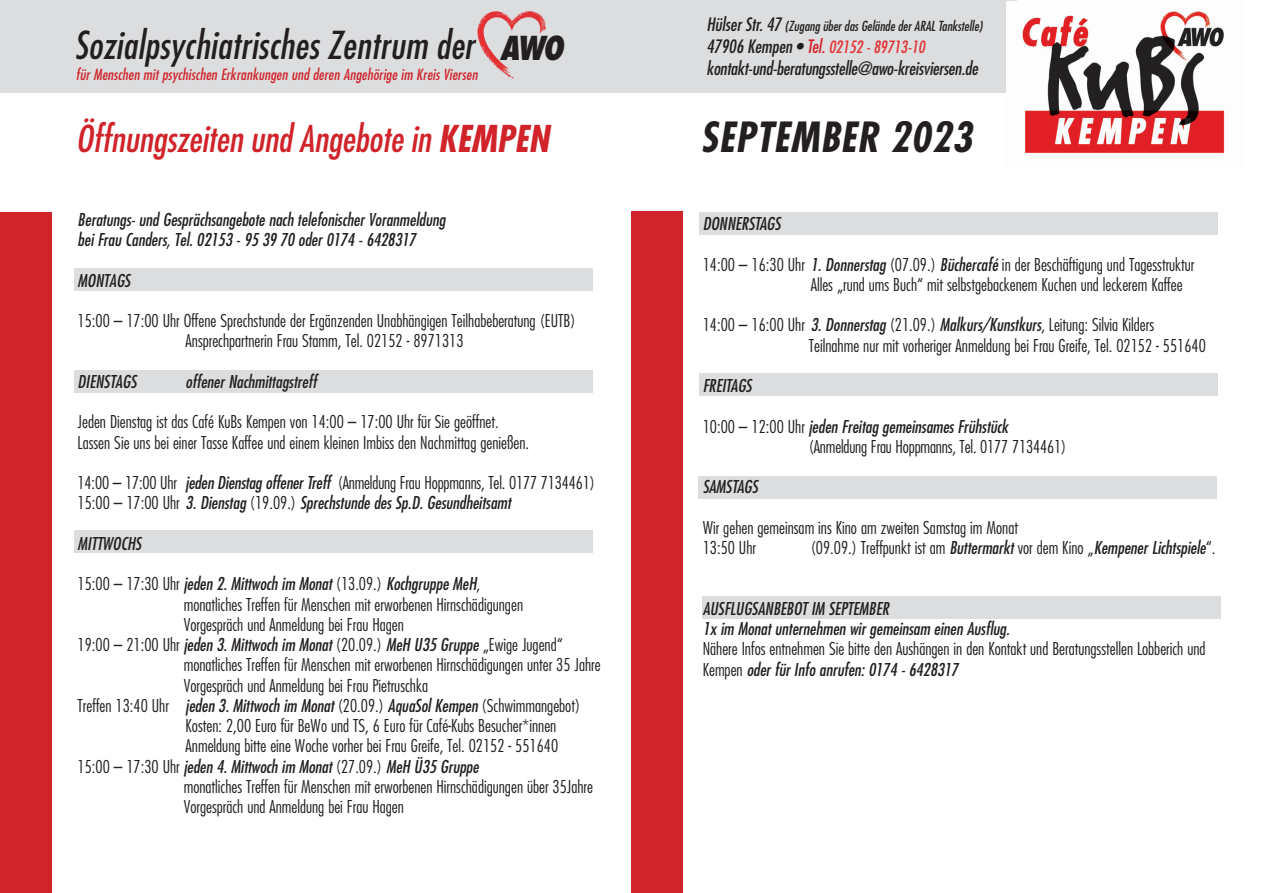
<style>
.page{position:relative;width:1263px;height:893px;background:#fff}
.page>*{position:absolute;margin:0;border:0;box-sizing:border-box;transform-origin:0 0}
.t1{font:italic 700 condensed 40.5px "Futura Std";letter-spacing:.02em;color:#231f20}
.t2{font:italic condensed 37.5px "Futura Std";letter-spacing:.01em;color:#231f20}
.t3{font:italic condensed 36px "Futura Std";color:#d1232a}
.t4{font:italic condensed 18px "Futura Std";letter-spacing:-.01em;color:#231f20}
.t5{font:300 condensed 17.25px/20.2px "Futura Std";color:#231f20}
.t6{font:italic condensed 17.25px/20.2px "Futura Std";color:#231f20}
.t7{font:italic condensed 16.5px "Futura Std";color:#e23233}
.t8{font:italic condensed 15px "Futura Std";letter-spacing:.01em;color:#d1232a}
.t9{font:italic condensed 13.5px "Futura Std";color:#231f20}
.s1{font-weight:800;font-size:32.1px}
.s2{font-weight:700}
.s3{font-weight:400;font-style:italic}
.s4{font-weight:300;font-style:normal}
.s5{font-size:18px}
.s6{font-size:18px;color:#231f20}
.s7{font-size:18px;color:#d1232a}
</style>
<div class="page">
<div style="left:0;top:0;width:1017px;height:93px;background:#dcdddf"></div>
<img style="left:1006px;top:2px;width:219px;height:153px">
<img style="left:515px;top:11px;width:14px;height:7px">
<div style="left:74px;top:268px;width:519px;height:22px;background:#dcdddf"></div>
<div style="left:699px;top:212px;width:519px;height:22px;background:#dcdddf"></div>
<div style="left:631px;top:212px;width:52px;height:681px;background:#d1232a"></div>
<div style="left:0;top:213px;width:51px;height:680px;background:#d1232a"></div>
<div style="left:74px;top:531px;width:519px;height:22px;background:#dcdddf"></div>
<div style="left:74px;top:370px;width:519px;height:22px;background:#dcdddf"></div>
<div style="left:699px;top:374px;width:519px;height:22px;background:#dcdddf"></div>
<div style="left:698px;top:476px;width:519px;height:22px;background:#dcdddf"></div>
<div style="left:702px;top:597px;width:518px;height:22px;background:#dcdddf"></div>
<h2 class="t2" style="left:75px;top:23px;width:490px">Sozialpsychiatrisches Zentrum der <span class="s1">AWO</span></h2>
<p class="t8" style="left:76px;top:65px;width:403px">für Menschen mit psychischen Erkrankungen und deren Angehörige im Kreis Viersen</p>
<h3 class="t3" style="left:76px;top:117px;width:475px">Öffnungszeiten und Angebote in <span class="s2">KEMPEN</span></h3>
<p class="t6" style="left:78px;top:210px;width:369px">Beratungs- und Gesprächsangebote nach telefonischer Voranmeldung bei Frau Canders, Tel. 02153 - 95 39 70 oder 0174 - 6428317</p>
<p class="t6" style="left:78px;top:271px;width:54px">MONTAGS</p>
<p class="t5" style="left:78px;top:311px;width:499px;text-align:center">15:00 – 17:00 Uhr Offene Sprechstunde der Ergänzenden Unabhängigen Teilhabeberatung (EUTB)<br>Ansprechpartnerin Frau Stamm, Tel. 02152 - 8971313</p>
<p class="t6" style="left:78px;top:372px;width:60px">DIENSTAGS</p>
<p class="t6" style="left:186px;top:372px;width:133px">offener Nachmittagstreff</p>
<p class="t5" style="left:78px;top:412px;width:453px">Jeden Dienstag ist das Café KuBs Kempen von 14:00 – 17:00 Uhr für Sie geöffnet.<br>Lassen Sie uns bei einer Tasse Kaffee und einem kleinen Imbiss den Nachmittag genießen.</p>
<p class="t5" style="left:78px;top:473px;width:519px">14:00 – 17:00 Uhr <span class="s3">jeden Dienstag offener Treff</span> (Anmeldung Frau Hoppmanns, Tel. 0177 7134461)<br>15:00 – 17:00 Uhr <span class="s3">3. Dienstag</span> (19.09.) <span class="s3">Sprechstunde des Sp.D. Gesundheitsamt</span></p>
<p class="t6" style="left:78px;top:534px;width:65px">MITTWOCHS</p>
<p class="t6" style="left:78px;top:574px;width:404px"><span class="s4">15:00 – 17:30 Uhr</span> jeden 2. Mittwoch im Monat <span class="s4">(13.09.)</span> Kochgruppe MeH<span class="s4">,</span></p>
<p class="t5" style="left:184px;top:594px;width:341px">monatliches Treffen für Menschen mit erworbenen Hirnschädigungen</p>
<p class="t5" style="left:184px;top:614px;width:222px">Vorgespräch und Anmeldung bei Frau Hagen</p>
<p class="t5" style="left:78px;top:635px;width:487px">19:00 – 21:00 Uhr <span class="s3">jeden 3. Mittwoch im Monat</span> (20.09.) <span class="s3">MeH U35 Gruppe</span> „Ewige Jugend“</p>
<p class="t5" style="left:184px;top:655px;width:418px">monatliches Treffen für Menschen mit erworbenen Hirnschädigungen unter 35 Jahre</p>
<p class="t5" style="left:184px;top:675px;width:246px">Vorgespräch und Anmeldung bei Frau Pietruschka</p>
<p class="t5" style="left:78px;top:695px;width:504px">Treffen 13:40 Uhr <span class="s3">jeden 3. Mittwoch im Monat</span> (20.09.) <span class="s3">AquaSol Kempen</span> (Schwimmangebot)</p>
<p class="t5" style="left:186px;top:716px;width:372px">Kosten: 2,00 Euro für BeWo und TS, 6 Euro für Café-Kubs Besucher*innen</p>
<p class="t5" style="left:186px;top:736px;width:374px">Anmeldung bitte eine Woche vorher bei Frau Greife, Tel. 02152 - 551640</p>
<p class="t6" style="left:78px;top:757px;width:403px"><span class="s4">15:00 – 17:30 Uhr</span> jeden 4. Mittwoch im Monat <span class="s4">(27.09.)</span> MeH Ü35 Gruppe</p>
<p class="t5" style="left:184px;top:776px;width:411px">monatliches Treffen für Menschen mit erworbenen Hirnschädigungen über 35Jahre</p>
<p class="t5" style="left:184px;top:797px;width:222px">Vorgespräch und Anmeldung bei Frau Hagen</p>
<p class="t9" style="left:706px;top:18px;width:278px"><span class="s5">Hülser Str. 47</span> (Zugang über das Gelände der ARAL Tankstelle)</p>
<p class="t7" style="left:706px;top:37px;width:220px"><span class="s6">47906 Kempen •</span> <span class="s7">Tel.</span> 02152 - 89713-10</p>
<p class="t4" style="left:706px;top:57px;width:273px">kontakt-und-beratungsstelle@awo-kreisviersen.de</p>
<h1 class="t1" style="left:700px;top:112px;width:273px">SEPTEMBER 2023</h1>
<p class="t6" style="left:703px;top:214px;width:79px">DONNERSTAGS</p>
<p class="t5" style="left:811px;top:254px;width:385px;text-indent:-108px">14:00 – 16:30 Uhr <span class="s3">1. Donnerstag</span> (07.09.) <span class="s3">Büchercafé</span> in der Beschäftigung und Tagesstruktur<br>Alles „rund ums Buch“ mit selbstgebackenem Kuchen und leckerem Kaffee</p>
<p class="t5" style="left:809px;top:315px;width:399px;text-indent:-106px">14:00 – 16:00 Uhr <span class="s3">3. Donnerstag</span> (21.09.) <span class="s3">Malkurs/Kunstkurs</span>, Leitung: Silvia Kilders<br>Teilnahme nur mit vorheriger Anmeldung bei Frau Greife, Tel. 02152 - 551640</p>
<p class="t6" style="left:703px;top:376px;width:51px">FREITAGS</p>
<p class="t5" style="left:809px;top:416px;width:259px;text-indent:-106px">10:00 – 12:00 Uhr <span class="s3">jeden Freitag gemeinsames Frühstück </span>(Anmeldung Frau Hoppmanns, Tel. 0177 7134461)</p>
<p class="t6" style="left:703px;top:477px;width:57px">SAMSTAGS</p>
<p class="t5" style="left:703px;top:517px;width:317px">Wir gehen gemeinsam ins Kino am zweiten Samstag im Monat<br>13:50 Uhr</p>
<p class="t5" style="left:811px;top:538px;width:406px">(09.09.) Treffpunkt ist am <span class="s3">Buttermarkt</span> vor dem Kino „<span class="s3">Kempener Lichtspiele</span>“.</p>
<p class="t6" style="left:703px;top:599px;width:308px">AUSFLUGSANBEBOT IM SEPTEMBER<br>1x im Monat unternehmen wir gemeinsam einen Ausflug.</p>
<p class="t5" style="left:703px;top:639px;width:504px">Nähere Infos entnehmen Sie bitte den Aushängen in den Kontakt und Beratungsstellen Lobberich und<br>Kempen <span class="s3">oder für Info anrufen: 0174 - 6428317</span></p>
</div>
